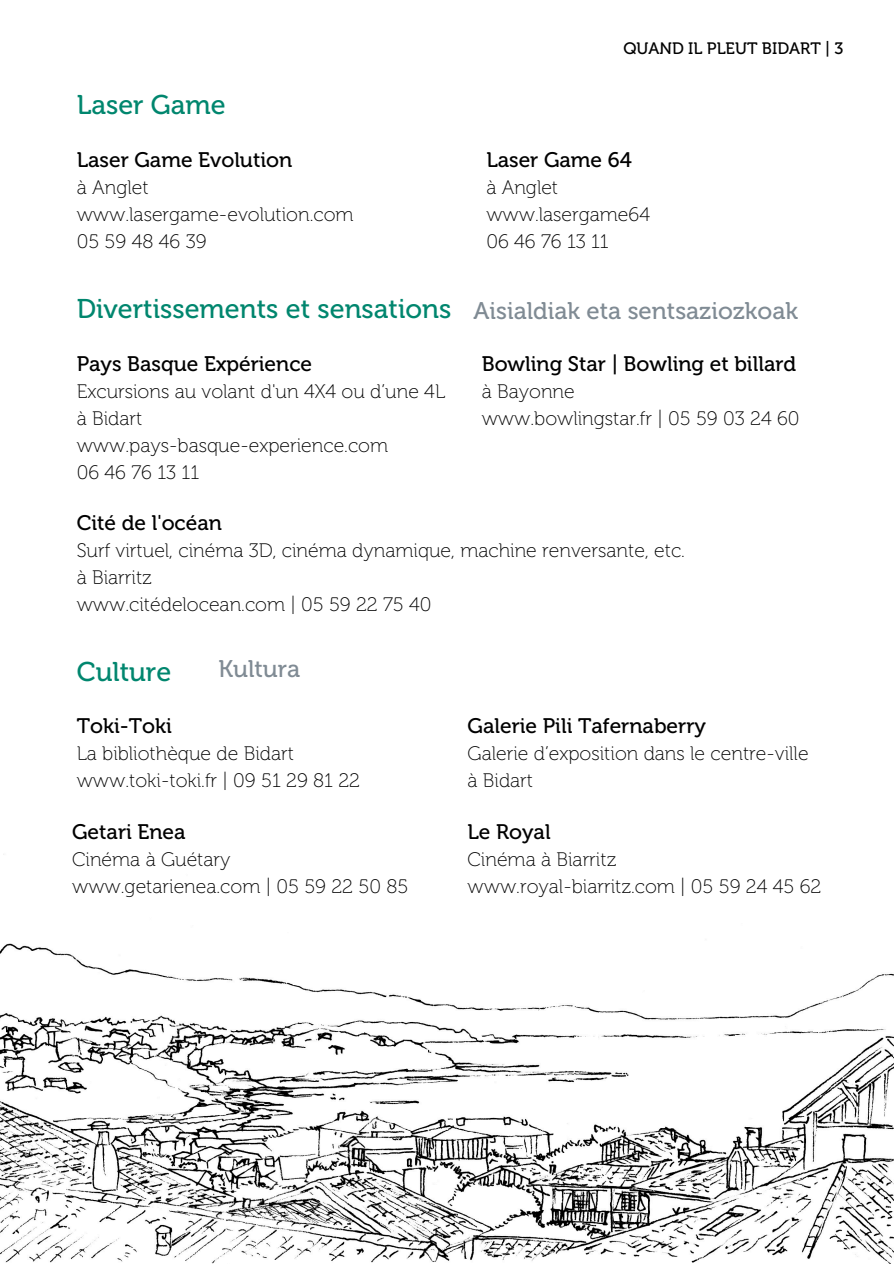
<style>
.page{position:relative;width:894px;height:1264px;background:#fff}
.page>*{position:absolute;margin:0;border:0;box-sizing:border-box;transform-origin:0 0}
.t1{font:27px "Museo 500";color:#00866e}
.t2{font:24px "Museo 500";color:#808b94}
.t3{font:21px "Museo 500";color:#000}
.t4{font:19.5px/27px "Museo 100";color:#000}
.t5{font:16.5px "Museo 500";color:#000}
</style>
<div class="page">
<img style="left:0;top:854px;width:893px;height:409px">
<p class="t1" style="left:77px;top:89px;width:150px">Laser Game</p>
<h3 class="t3" style="left:77px;top:147px;width:217px">Laser Game Evolution</h3>
<h3 class="t4" style="left:77px;top:174px;width:278px">à Anglet www.lasergame-evolution.com<br>05 59 48 46 39</h3>
<p class="t1" style="left:77px;top:293px;width:376px">Divertissements et sensations</p>
<h3 class="t3" style="left:77px;top:351px;width:237px">Pays Basque Expérience</h3>
<h3 class="t4" style="left:77px;top:377px;width:370px">Excursions au volant d'un 4X4 ou d’une 4L à Bidart www.pays-basque-experience.com<br>06 46 76 13 11</h3>
<h2 class="t5" style="left:623px;top:38px;width:222px">QUAND IL PLEUT BIDART | 3</h2>
<h3 class="t3" style="left:486px;top:147px;width:147px">Laser Game 64</h3>
<h3 class="t4" style="left:486px;top:174px;width:165px">à Anglet www.lasergame64<br>06 46 76 13 11</h3>
<h3 class="t2" style="left:473px;top:296px;width:326px">Aisialdiak eta sentsaziozkoak</h3>
<h3 class="t3" style="left:481px;top:351px;width:316px">Bowling Star | Bowling et billard</h3>
<h3 class="t4" style="left:481px;top:377px;width:319px">à Bayonne<br>www.bowlingstar.fr | 05 59 03 24 60</h3>
<p class="t3" style="left:77px;top:510px;width:147px">Cité de l'océan</p>
<p class="t4" style="left:77px;top:537px;width:609px">Surf virtuel, cinéma 3D, cinéma dynamique, machine renversante, etc. à Biarritz<br>www.citédelocean.com | 05 59 22 75 40</p>
<p class="t2" style="left:218px;top:655px;width:83px">Kultura</p>
<h2 class="t1" style="left:77px;top:655px;width:96px">Culture</h2>
<h3 class="t3" style="left:77px;top:713px;width:97px">Toki-Toki</h3>
<h3 class="t4" style="left:77px;top:740px;width:285px">La bibliothèque de Bidart www.toki-toki.fr | 09 51 29 81 22</h3>
<h3 class="t3" style="left:72px;top:818px;width:115px">Getari Enea</h3>
<h3 class="t4" style="left:72px;top:845px;width:337px">Cinéma à Guétary www.getarienea.com | 05 59 22 50 85</h3>
<h3 class="t3" style="left:467px;top:713px;width:240px">Galerie Pili Tafernaberry</h3>
<h3 class="t4" style="left:467px;top:740px;width:342px">Galerie d’exposition dans le centre-ville à Bidart</h3>
<h3 class="t3" style="left:467px;top:818px;width:85px">Le Royal</h3>
<h3 class="t4" style="left:467px;top:845px;width:355px">Cinéma à Biarritz www.royal-biarritz.com | 05 59 24 45 62</h3>
</div>
